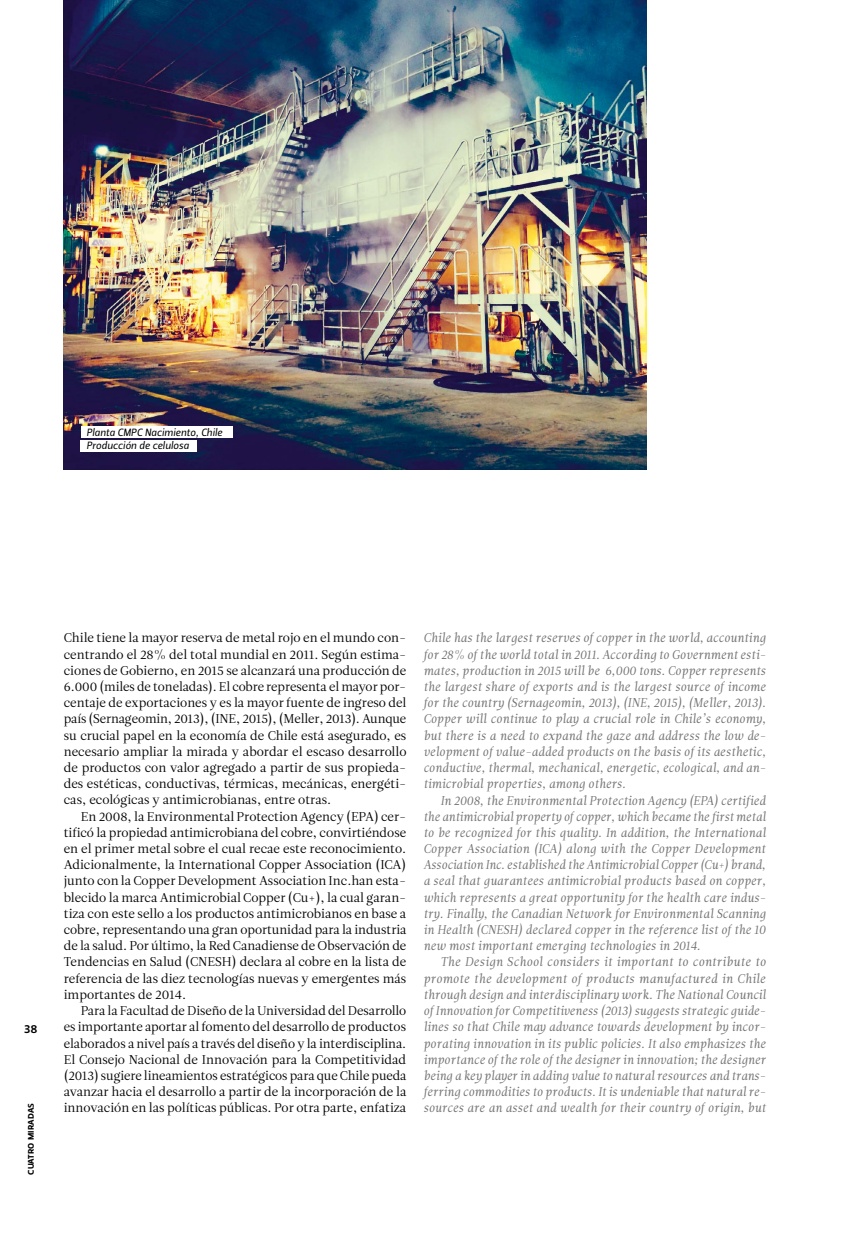
<style>
.page{position:relative;width:851px;height:1246px;background:#fff}
.page>*{position:absolute;margin:0;border:0;box-sizing:border-box;transform-origin:0 0}
.t1{font:12.75px/16.2px "Leitura Italic 1";color:#706f6f;text-align:justify}
.t2{font:12.75px/16.2px "Leitura Roman 1";color:#000;text-align:justify}
.t3{font:12px "Leitura Sans Grot 3";color:#000}
.t4{font:10.5px/13.5px "Leitura Sans Italic 2";color:#000}
.t5{font:10.5px "Leitura Sans Grot 3";letter-spacing:.01em;color:#000}
</style>
<div class="page">
<img style="left:64px;top:0;width:582px;height:469px">
<div style="left:81px;top:426px;width:151px;height:12px;background:#fff"></div>
<div style="left:81px;top:440px;width:116px;height:11px;background:#fff"></div>
<p class="t4" style="left:86px;top:426px;width:137px">Planta CMPC Nacimiento, Chile<br>Producción de celulosa</p>
<p class="t3" style="left:24px;top:1022px;width:15px">38</p>
<p class="t5" style="left:24px;top:1174px;width:73px;rotate:-90deg">cuatro miradas</p>
<p class="t2" style="left:64px;top:630px;width:344px">Chile tiene la mayor reserva de metal rojo en el mundo con&shy;centrando el 28% del total mundial en 2011. Según estima&shy;ciones de Gobierno, en 2015 se alcanzará una producción de 6.000 (miles de toneladas). El cobre representa el mayor por&shy;centaje de exportaciones y es la mayor fuente de ingreso del país (Sernageomin, 2013), (INE, 2015), (Meller, 2013). Aunque su crucial papel en la economía de Chile está asegurado, es necesario ampliar la mirada y abordar el escaso desarrollo de productos con valor agregado a partir de sus propieda&shy;des estéticas, conductivas, térmicas, mecánicas, energéti&shy;cas, ecológicas y antimicrobianas, entre otras.</p>
<p class="t2" style="left:64px;top:808px;width:344px;text-indent:17px">En 2008, la Environmental Protection Agency (EPA) cer&shy;tificó la propiedad antimicrobiana del cobre, convirtiéndose en el primer metal sobre el cual recae este reconocimiento.<br>Adicionalmente, la International Copper Association (ICA) junto con la Copper Development Association Inc.han esta&shy;blecido la marca Antimicrobial Copper (Cu+), la cual garan&shy;tiza con este sello a los productos antimicrobianos en base a cobre, representando una gran oportunidad para la industria de la salud. Por último, la Red Canadiense de Observación de Tendencias en Salud (CNESH) declara al cobre en la lista de referencia de las diez tecnologías nuevas y emergentes más importantes de 2014.</p>
<p class="t2" style="left:64px;top:1003px;width:344px;text-indent:17px">Para la Facultad de Diseño de la Universidad del Desarrollo es importante aportar al fomento del desarrollo de productos elaborados a nivel país a través del diseño y la interdisciplina.<br>El Consejo Nacional de Innovación para la Competitividad (2013) sugiere lineamientos estratégicos para que Chile pueda avanzar hacia el desarrollo a partir de la incorporación de la innovación en las políticas públicas. Por otra parte, enfatiza</p>
<p class="t1" style="left:423px;top:630px;width:344px">Chile has the largest reserves of copper in the world, accounting for 28% of the world total in 2011. According to Government esti&shy;mates, production in 2015 will be 6,000 tons. Copper represents the largest share of exports and is the largest source of income for the country (Sernageomin, 2013), (INE, 2015), (Meller, 2013).<br>Copper will continue to play a crucial role in Chile’s economy, but there is a need to expand the gaze and address the low de&shy;velopment of value-added products on the basis of its aesthetic, conductive, thermal, mechanical, energetic, ecological, and an&shy;timicrobial properties, among others.</p>
<p class="t1" style="left:423px;top:792px;width:344px;text-indent:17px">In 2008, the Environmental Protection Agency (EPA) certified the antimicrobial property of copper, which became the first metal to be recognized for this quality. In addition, the International Copper Association (ICA) along with the Copper Development Association Inc. established the Antimicrobial Copper (Cu+) brand, a seal that guarantees antimicrobial products based on copper, which represents a great opportunity for the health care indus&shy;try. Finally, the Canadian Network for Environmental Scanning in Health (CNESH) declared copper in the reference list of the 10 new most important emerging technologies in 2014.</p>
<p class="t1" style="left:423px;top:954px;width:344px;text-indent:17px">The Design School considers it important to contribute to promote the development of products manufactured in Chile through design and interdisciplinary work. The National Council of Innovation for Competitiveness (2013) suggests strategic guide&shy;lines so that Chile may advance towards development by incor&shy;porating innovation in its public policies. It also emphasizes the importance of the role of the designer in innovation; the designer being a key player in adding value to natural resources and trans&shy;ferring commodities to products. It is undeniable that natural re&shy;sources are an asset and wealth for their country of origin, but</p>
</div>
